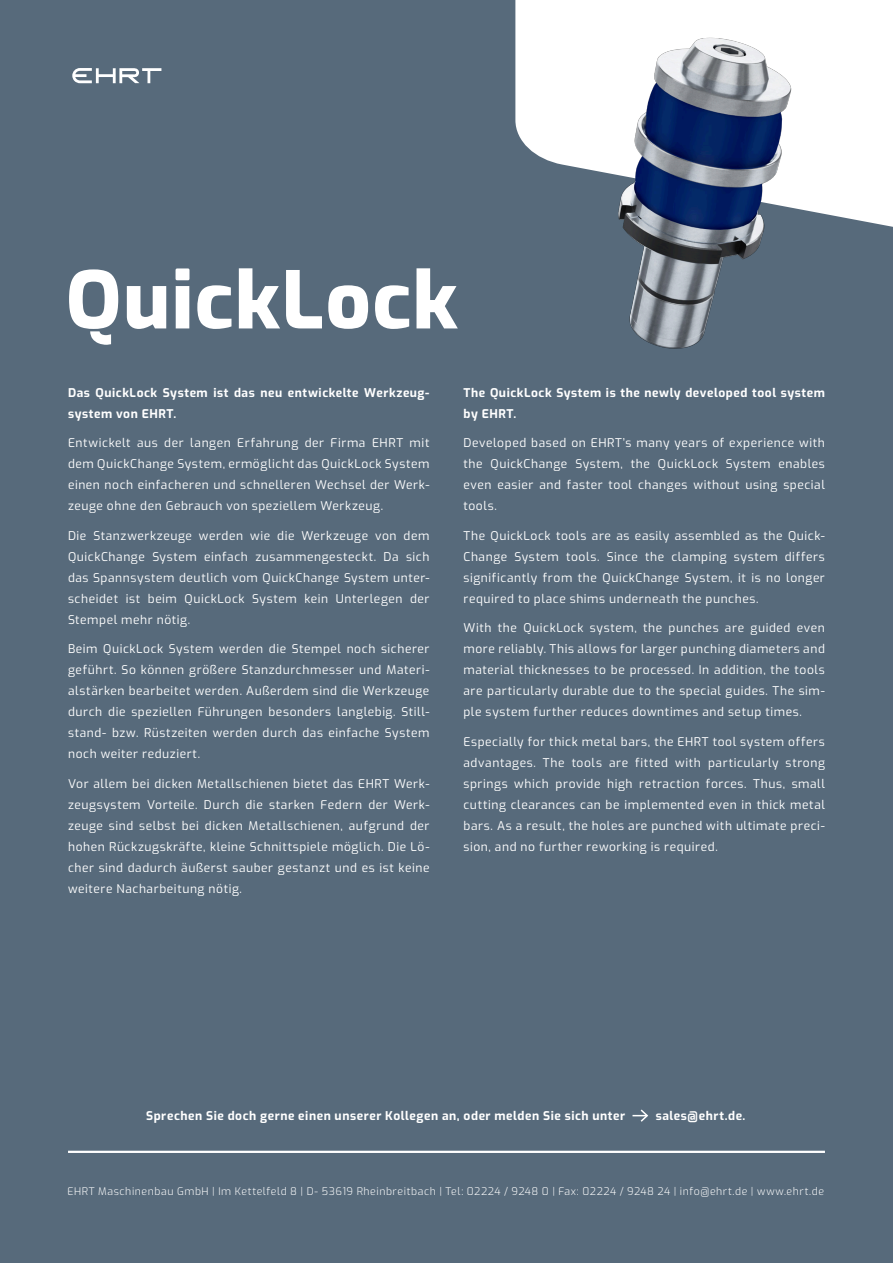
<style>
.page{position:relative;width:893px;height:1263px;background:#576a7b}
.page>*{position:absolute;margin:0;border:0;box-sizing:border-box;transform-origin:0 0}
.Rückseite_-_Headline{font:800 78.75px "Exo";letter-spacing:.02em;color:#fff}
.Rückseite_-_Fließtex{font:12px/21px "Exo";letter-spacing:.05em;color:#fff;text-align:justify}
.Rückseite_-_Fließtex-2{font:700 12px/21px "Exo";letter-spacing:.05em;color:#fff}
.t1{font:300 10.5px "Exo";letter-spacing:.055em;color:#fff}
</style>
<div class="page">
<svg style="left:72px;top:68px;width:89px;height:15px"></svg>
<svg style="left:515px;top:0;width:378px;height:227px;fill:#fff"></svg>
<hr style="left:68px;top:1151px;width:757px;height:2px;background:#fff">
<svg style="left:632px;top:1109px;width:16px;height:13px"></svg>
<img style="left:522px;top:0;width:357px;height:349px">
<p class="Rückseite_-_Headline" style="left:66px;top:240px;width:393px">QuickLock</p>
<p class="Rückseite_-_Fließtex-2" style="left:68px;top:381px;width:363px">Das QuickLock System ist das neu entwickelte Werkzeug&shy;system von EHRT.</p>
<p class="Rückseite_-_Fließtex" style="left:68px;top:432px;width:363px">Entwickelt aus der langen Erfahrung der Firma EHRT mit dem QuickChange System, ermöglicht das QuickLock System einen noch einfacheren und schnelleren Wechsel der Werk&shy;zeuge ohne den Gebrauch von speziellem Werkzeug.</p>
<p class="Rückseite_-_Fließtex" style="left:68px;top:524px;width:363px">Die Stanzwerkzeuge werden wie die Werkzeuge von dem QuickChange System einfach zusammengesteckt. Da sich das Spannsystem deutlich vom QuickChange System unter&shy;scheidet ist beim QuickLock System kein Unterlegen der Stempel mehr nötig.</p>
<p class="Rückseite_-_Fließtex" style="left:68px;top:638px;width:363px">Beim QuickLock System werden die Stempel noch sicherer geführt. So können größere Stanzdurchmesser und Materi&shy;alstärken bearbeitet werden. Außerdem sind die Werkzeuge durch die speziellen Führungen besonders langlebig. Still&shy;stand- bzw. Rüstzeiten werden durch das einfache System noch weiter reduziert.</p>
<p class="Rückseite_-_Fließtex" style="left:68px;top:772px;width:363px">Vor allem bei dicken Metallschienen bietet das EHRT Werk&shy;zeugsystem Vorteile. Durch die starken Federn der Werk&shy;zeuge sind selbst bei dicken Metallschienen, aufgrund der hohen Rückzugskräfte, kleine Schnittspiele möglich. Die Lö&shy;cher sind dadurch äußerst sauber gestanzt und es ist keine weitere Nacharbeitung nötig.</p>
<p class="Rückseite_-_Fließtex-2" style="left:463px;top:381px;width:363px">The QuickLock System is the newly developed tool system by EHRT.</p>
<p class="Rückseite_-_Fließtex" style="left:463px;top:432px;width:363px">Developed based on EHRT’s many years of experience with the QuickChange System, the QuickLock System enables even easier and faster tool changes without using special tools.</p>
<p class="Rückseite_-_Fließtex" style="left:463px;top:524px;width:363px">The QuickLock tools are as easily assembled as the Quick-Change System tools. Since the clamping system differs significantly from the QuickChange System, it is no longer required to place shims underneath the punches.</p>
<p class="Rückseite_-_Fließtex" style="left:463px;top:617px;width:363px">With the QuickLock system, the punches are guided even more reliably. This allows for larger punching diameters and material thicknesses to be processed. In addition, the tools are particularly durable due to the special guides. The sim&shy;ple system further reduces downtimes and setup times.</p>
<p class="Rückseite_-_Fließtex" style="left:463px;top:730px;width:363px">Especially for thick metal bars, the EHRT tool system offers advantages. The tools are fitted with particularly strong springs which provide high retraction forces. Thus, small cutting clearances can be implemented even in thick metal bars. As a result, the holes are punched with ultimate preci&shy;sion, and no further reworking is required.</p>
<p class="Rückseite_-_Fließtex-2" style="left:146px;top:1104px;width:481px">Sprechen Sie doch gerne einen unserer Kollegen an, oder melden Sie sich unter</p>
<p class="Rückseite_-_Fließtex-2" style="left:656px;top:1104px;width:91px">sales@ehrt.de.</p>
<p class="t1" style="left:68px;top:1183px;width:758px">EHRT Maschinenbau GmbH | Im Kettelfeld 8 | D- 53619 Rheinbreitbach | Tel: 02224 / 9248 0 | Fax: 02224 / 9248 24 | info@ehrt.de | www.ehrt.de</p>
</div>
